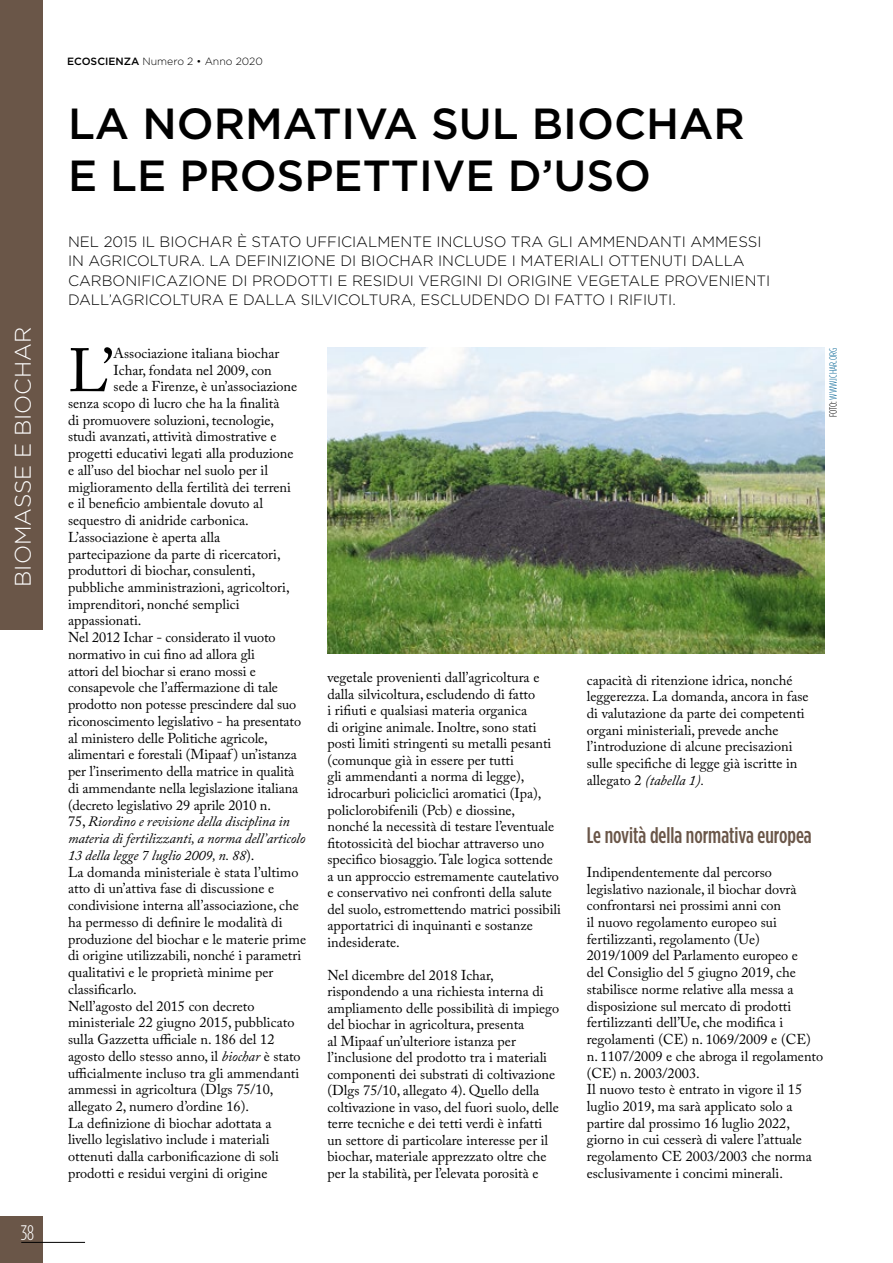
<style>
.page{position:relative;width:893px;height:1263px;background:#fff}
.page>*{position:absolute;margin:0;border:0;box-sizing:border-box;transform-origin:0 0}
.testo_primo_paragraf{font:60.6px "Adobe Caslon Pro";color:#000}
.Titolo_articolo{font:500 43.5px "Gotham HTF";color:#000}
.titolo_paragrafo{font:500 condensed 22.5px "Gotham HTF";color:#6a5648}
.t1{font:300 22.5px "Gotham HTF";color:#fff}
.t2{font:300 condensed 21px "Gotham HTF";color:#fff}
.Sottotitolo_articolo{font:300 15px/19.5px "Gotham HTF";color:#000}
.testo_principale{font:14.25px/16.8px "Adobe Caslon Pro";color:#000}
.testo_primo_paragraf-2{font:14.25px "Adobe Caslon Pro";color:#000}
.t3{font:300 10.5px "Gotham HTF";color:#000}
.Credit_foto{font:300 condensed 10.5px "Gotham HTF";color:#006293}
.s1{font-weight:500}
.s2{font-style:italic}
.s3{color:#000}
</style>
<div class="page">
<div style="left:0;top:1216px;width:43px;height:47px;background:#6a5648"></div>
<hr style="left:21px;top:1242px;width:64px;height:1px;background:#000">
<div style="left:0;top:0;width:43px;height:629px;background:#6a5648"></div>
<img style="left:327px;top:348px;width:498px;height:305px">
<h3 class="t1" style="left:11px;top:587px;width:262px;rotate:-90deg">BIOMASSE E BIOCHAR</h3>
<h3 class="t2" style="left:21px;top:1221px;width:15px">38</h3>
<p class="t3" style="left:67px;top:56px;width:197px"><span class="s1">ECOSCIENZA</span> Numero 2 • Anno 2020</p>
<p class="Titolo_articolo" style="left:68px;top:99px;width:678px">LA NORMATIVA SUL BIOCHAR</p>
<p class="Titolo_articolo" style="left:68px;top:151px;width:585px">E LE PROSPETTIVE D’USO</p>
<p class="Sottotitolo_articolo" style="left:68px;top:231px;width:704px">NEL 2015 IL BIOCHAR È STATO UFFICIALMENTE INCLUSO TRA GLI AMMENDANTI AMMESSI IN AGRICOLTURA. LA DEFINIZIONE DI BIOCHAR INCLUDE I MATERIALI OTTENUTI DALLA CARBONIFICAZIONE DI PRODOTTI E RESIDUI VERGINI DI ORIGINE VEGETALE PROVENIENTI DALL’AGRICOLTURA E DALLA SILVICOLTURA, ESCLUDENDO DI FATTO I RIFIUTI.</p>
<p class="testo_primo_paragraf" style="left:68px;top:335px;width:47px">L’</p>
<p class="testo_primo_paragraf-2" style="left:114px;top:345px;width:167px">Associazione italiana biochar</p>
<p class="testo_primo_paragraf-2" style="left:114px;top:361px;width:160px">Ichar, fondata nel 2009, con</p>
<p class="testo_primo_paragraf-2" style="left:114px;top:378px;width:185px">sede a Firenze, è un’associazione</p>
<p class="testo_primo_paragraf-2" style="left:68px;top:395px;width:213px">senza scopo di lucro che ha la finalità</p>
<p class="testo_primo_paragraf-2" style="left:68px;top:411px;width:208px">di promuovere soluzioni, tecnologie,</p>
<p class="testo_primo_paragraf-2" style="left:68px;top:428px;width:210px">studi avanzati, attività dimostrative e</p>
<p class="testo_primo_paragraf-2" style="left:68px;top:445px;width:227px">progetti educativi legati alla produzione</p>
<p class="testo_primo_paragraf-2" style="left:68px;top:462px;width:201px">e all’uso del biochar nel suolo per il</p>
<p class="testo_primo_paragraf-2" style="left:68px;top:478px;width:224px">miglioramento della fertilità dei terreni</p>
<p class="testo_primo_paragraf-2" style="left:68px;top:495px;width:196px">e il beneficio ambientale dovuto al</p>
<p class="testo_primo_paragraf-2" style="left:68px;top:512px;width:182px">sequestro di anidride carbonica.</p>
<p class="testo_principale" style="left:68px;top:528px;width:223px">L’associazione è aperta alla partecipazione da parte di ricercatori, produttori di biochar, consulenti, pubbliche amministrazioni, agricoltori, imprenditori, nonché semplici appassionati.</p>
<p class="testo_principale" style="left:68px;top:629px;width:239px">Nel 2012 Ichar ‑ considerato il vuoto normativo in cui fino ad allora gli<br>attori del biochar si erano mossi e consapevole che l’affermazione di tale prodotto non potesse prescindere dal suo riconoscimento legislativo ‑ ha presentato al ministero delle Politiche agricole, alimentari e forestali (Mipaaf) un’istanza per l’inserimento della matrice in qualità di ammendante nella legislazione italiana (decreto legislativo 29 aprile 2010 n.<br>75, <span class="s2">Riordino e revisione della disciplina in materia di fertilizzanti, a norma dell’articolo 13 della legge 7 luglio 2009, n. 88</span>).</p>
<p class="testo_principale" style="left:68px;top:863px;width:240px">La domanda ministeriale è stata l’ultimo atto di un’attiva fase di discussione e condivisione interna all’associazione, che ha permesso di definire le modalità di produzione del biochar e le materie prime di origine utilizzabili, nonché i parametri qualitativi e le proprietà minime per classificarlo.</p>
<p class="testo_principale" style="left:68px;top:997px;width:234px">Nell’agosto del 2015 con decreto ministeriale 22 giugno 2015, pubblicato sulla Gazzetta ufficiale n. 186 del 12 agosto dello stesso anno, il <span class="s2">biochar</span> è stato ufficialmente incluso tra gli ammendanti ammessi in agricoltura (Dlgs 75/10, allegato 2, numero d’ordine 16).</p>
<p class="testo_principale" style="left:68px;top:1114px;width:212px">La definizione di biochar adottata a livello legislativo include i materiali ottenuti dalla carbonificazione di soli prodotti e residui vergini di origine</p>
<p class="testo_principale" style="left:327px;top:669px;width:235px">vegetale provenienti dall’agricoltura e dalla silvicoltura, escludendo di fatto<br>i rifiuti e qualsiasi materia organica<br>di origine animale. Inoltre, sono stati posti limiti stringenti su metalli pesanti (comunque già in essere per tutti<br>gli ammendanti a norma di legge), idrocarburi policiclici aromatici (Ipa), policlorobifenili (Pcb) e diossine,<br>nonché la necessità di testare l’eventuale fitotossicità del biochar attraverso uno specifico biosaggio. Tale logica sottende a un approccio estremamente cautelativo e conservativo nei confronti della salute del suolo, estromettendo matrici possibili apportatrici di inquinanti e sostanze indesiderate.</p>
<p class="testo_principale" style="left:327px;top:966px;width:233px">Nel dicembre del 2018 Ichar, rispondendo a una richiesta interna di ampliamento delle possibilità di impiego del biochar in agricoltura, presenta<br>al Mipaaf un’ulteriore istanza per l’inclusione del prodotto tra i materiali componenti dei substrati di coltivazione (Dlgs 75/10, allegato 4). Quello della coltivazione in vaso, del fuori suolo, delle terre tecniche e dei tetti verdi è infatti un settore di particolare interesse per il biochar, materiale apprezzato oltre che per la stabilità, per l’elevata porosità e</p>
<p class="Credit_foto" style="left:828px;top:417px;width:71px;rotate:-90deg"><span class="s3">FOTO:</span> WWW.ICHAR.ORG</p>
<p class="testo_principale" style="left:587px;top:671px;width:223px">capacità di ritenzione idrica, nonché leggerezza. La domanda, ancora in fase di valutazione da parte dei competenti organi ministeriali, prevede anche l’introduzione di alcune precisazioni sulle specifiche di legge già iscritte in allegato 2 <span class="s2">(tabella 1).</span></p>
<p class="titolo_paragrafo" style="left:587px;top:823px;width:226px">Le novità della normativa europea</p>
<p class="testo_principale" style="left:587px;top:863px;width:211px">Indipendentemente dal percorso legislativo nazionale, il biochar dovrà confrontarsi nei prossimi anni con</p>
<p class="testo_principale" style="left:587px;top:914px;width:238px">il nuovo regolamento europeo sui fertilizzanti, regolamento (Ue)<br>2019/1009 del Parlamento europeo e<br>del Consiglio del 5 giugno 2019, che stabilisce norme relative alla messa a disposizione sul mercato di prodotti fertilizzanti dell’Ue, che modifica i regolamenti (CE) n. 1069/2009 e (CE) n. 1107/2009 e che abroga il regolamento (CE) n. 2003/2003.</p>
<p class="testo_principale" style="left:587px;top:1081px;width:227px">Il nuovo testo è entrato in vigore il 15 luglio 2019, ma sarà applicato solo a partire dal prossimo 16 luglio 2022, giorno in cui cesserà di valere l’attuale regolamento CE 2003/2003 che norma esclusivamente i concimi minerali.</p>
</div>
